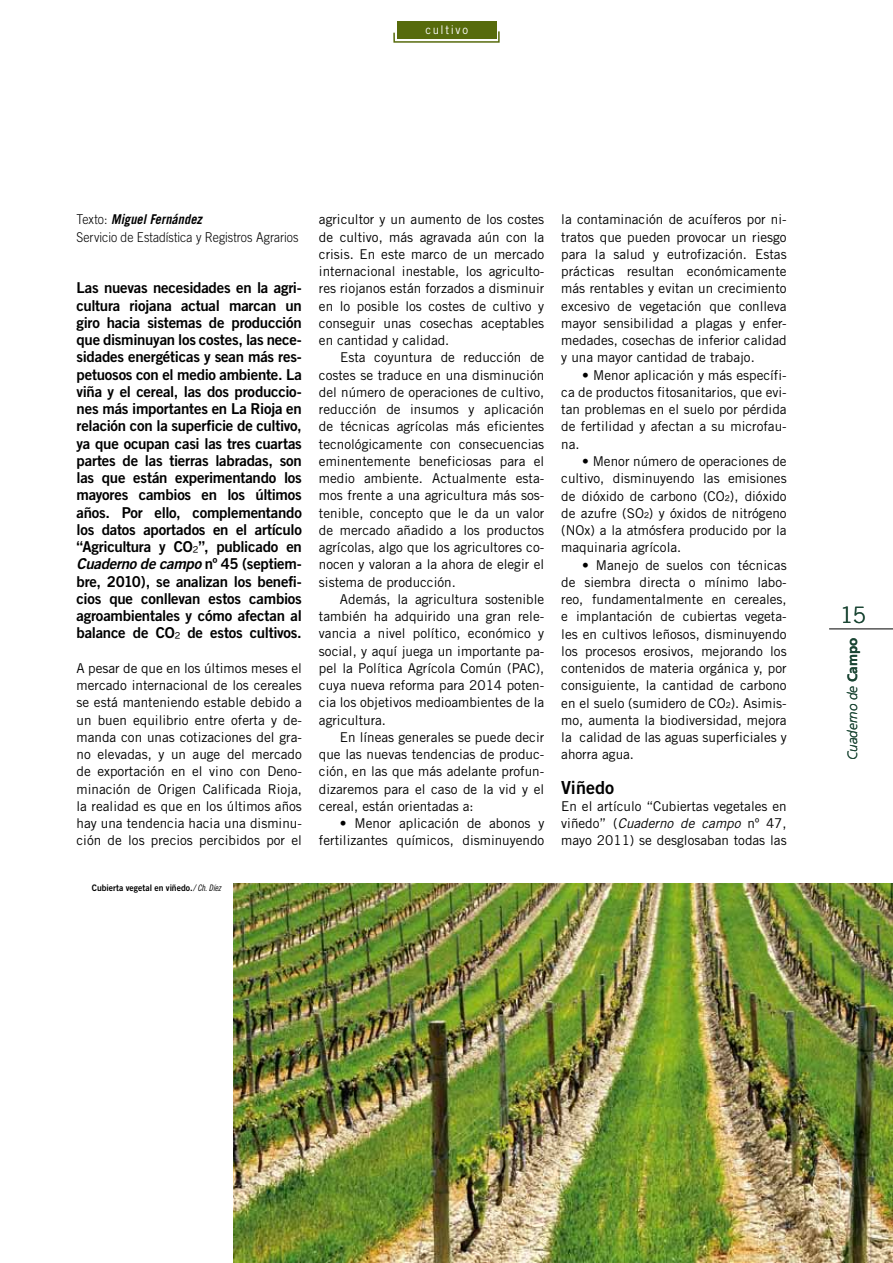
<style>
.page{position:relative;width:893px;height:1263px;background:#fff}
.page>*{position:absolute;margin:0;border:0;box-sizing:border-box;transform-origin:0 0}
.t1{font:300 22.5px "Trade Gothic";color:#1b4634}
.t2{font:18px "Trade Gothic Bold Two";color:#000}
.t3{font:15px/17.2px "Trade Gothic Bold Two";letter-spacing:-.02em;color:#000;text-align:justify}
.t4{font:13.5px/17.2px "Trade Gothic";color:#000;text-align:justify}
.t5{font:300 13.5px/17.2px "Trade Gothic";color:#000;scale:.91 1}
.t6{font:italic 300 13.5px "Frutiger";color:#1b4634}
.t7{font:12px "Trade Gothic";letter-spacing:.145em;color:#fff;scale:.95 1}
.t8{font:9px "Trade Gothic Bold Two";color:#000;scale:.95 1}
.s1{font-weight:700;font-style:italic}
.s2{font-family:"Trade Gothic"}
.s3{font-style:italic}
.s4{font-family:"Trade Gothic Cond Eighteen Obl"}
.s5{font-weight:700;font-style:normal}
</style>
<div class="page">
<img style="left:234px;top:884px;width:659px;height:379px">
<hr style="left:829px;top:628px;width:64px;height:1px;background:#000">
<svg style="left:393px;top:30px;width:107px;height:13px"></svg>
<div style="left:397px;top:21px;width:99px;height:18px;background:#576b0c"></div>
<p class="t7" style="left:425px;top:23px;width:46px">cultivo</p>
<p class="t5" style="left:77px;top:211px;width:245px">Texto: <span class="s1">Miguel Fernández<br></span>Servicio de Estadística y Registros Agrarios</p>
<p class="t3" style="left:77px;top:279px;width:227px">Las nuevas necesidades en la agri&shy;cultura riojana actual marcan un giro hacia sistemas de producción que disminuyan los costes, las nece&shy;sidades energéticas y sean más res&shy;petuosos con el medio ambiente. La viña y el cereal, las dos produccio&shy;nes más importantes en La Rioja en relación con la superficie de cultivo, ya que ocupan casi las tres cuartas partes de las tierras labradas, son las que están experimentando los mayores cambios en los últimos años. Por ello, complementando los datos aportados en el artículo “Agricultura y CO<span class="s2">²</span>”, publicado en <span class="s3">Cuaderno de campo</span> nº 45 (septiem&shy;bre, 2010), se analizan los benefi&shy;cios que conllevan estos cambios agroambientales y cómo afectan al balance de CO<span class="s2">²</span> de estos cultivos.</p>
<p class="t4" style="left:77px;top:659px;width:227px">A pesar de que en los últimos meses el mercado internacional de los cereales se está manteniendo estable debido a un buen equilibrio entre oferta y de&shy;manda con unas cotizaciones del gra&shy;no elevadas, y un auge del mercado de exportación en el vino con Deno&shy;minación de Origen Calificada Rioja, la realidad es que en los últimos años hay una tendencia hacia una disminu&shy;ción de los precios percibidos por el</p>
<p class="t8" style="left:92px;top:882px;width:138px">Cubierta vegetal en viñedo.<span class="s4">/ Ch. Díez</span></p>
<p class="t4" style="left:319px;top:211px;width:227px">agricultor y un aumento de los costes</p>
<p class="t4" style="left:319px;top:228px;width:227px">de cultivo, más agravada aún con la</p>
<p class="t4" style="left:319px;top:245px;width:227px">crisis. En este marco de un mercado</p>
<p class="t4" style="left:319px;top:262px;width:227px">internacional inestable, los agriculto-</p>
<p class="t4" style="left:319px;top:280px;width:227px">res riojanos están forzados a disminuir</p>
<p class="t4" style="left:319px;top:297px;width:227px">en lo posible los costes de cultivo y</p>
<p class="t4" style="left:319px;top:314px;width:227px">conseguir unas cosechas aceptables</p>
<p class="t4" style="left:319px;top:331px;width:132px">en cantidad y calidad.</p>
<p class="t4" style="left:340px;top:349px;width:206px">Esta coyuntura de reducción de</p>
<p class="t4" style="left:319px;top:366px;width:227px">costes se traduce en una disminución</p>
<p class="t4" style="left:319px;top:383px;width:227px">del número de operaciones de cultivo,</p>
<p class="t4" style="left:319px;top:400px;width:227px">reducción de insumos y aplicación</p>
<p class="t4" style="left:319px;top:418px;width:227px">de técnicas agrícolas más eficientes</p>
<p class="t4" style="left:319px;top:435px;width:227px">tecnológicamente con consecuencias</p>
<p class="t4" style="left:319px;top:452px;width:227px">eminentemente beneficiosas para el</p>
<p class="t4" style="left:319px;top:469px;width:227px">medio ambiente. Actualmente esta-</p>
<p class="t4" style="left:319px;top:487px;width:227px">mos frente a una agricultura más sos-</p>
<p class="t4" style="left:319px;top:504px;width:227px">tenible, concepto que le da un valor</p>
<p class="t4" style="left:319px;top:521px;width:227px">de mercado añadido a los productos</p>
<p class="t4" style="left:319px;top:538px;width:227px">agrícolas, algo que los agricultores co-</p>
<p class="t4" style="left:319px;top:556px;width:227px">nocen y valoran a la ahora de elegir el</p>
<p class="t4" style="left:319px;top:573px;width:138px">sistema de producción.</p>
<p class="t4" style="left:340px;top:590px;width:206px">Además, la agricultura sostenible</p>
<p class="t4" style="left:319px;top:608px;width:227px">también ha adquirido una gran rele-</p>
<p class="t4" style="left:319px;top:625px;width:227px">vancia a nivel político, económico y</p>
<p class="t4" style="left:319px;top:642px;width:227px">social, y aquí juega un importante pa-</p>
<p class="t4" style="left:319px;top:659px;width:227px">pel la Política Agrícola Común (PAC),</p>
<p class="t4" style="left:319px;top:677px;width:227px">cuya nueva reforma para 2014 poten-</p>
<p class="t4" style="left:319px;top:694px;width:227px">cia los objetivos medioambientes de la</p>
<p class="t4" style="left:319px;top:711px;width:69px">agricultura.</p>
<p class="t4" style="left:340px;top:728px;width:206px">En líneas generales se puede decir</p>
<p class="t4" style="left:319px;top:746px;width:227px">que las nuevas tendencias de produc-</p>
<p class="t4" style="left:319px;top:763px;width:227px">ción, en las que más adelante profun-</p>
<p class="t4" style="left:319px;top:780px;width:227px">dizaremos para el caso de la vid y el</p>
<p class="t4" style="left:319px;top:797px;width:156px">cereal, están orientadas a:</p>
<p class="t4" style="left:319px;top:815px;width:227px;text-align:right">• Menor aplicación de abonos y fertilizantes químicos, disminuyendo</p>
<p class="t4" style="left:561px;top:211px;width:227px">la contaminación de acuíferos por ni&shy;tratos que pueden provocar un riesgo para la salud y eutrofización. Estas prácticas resultan económicamente más rentables y evitan un crecimiento excesivo de vegetación que conlleva mayor sensibilidad a plagas y enfer&shy;medades, cosechas de inferior calidad y una mayor cantidad de trabajo.</p>
<p class="t4" style="left:561px;top:366px;width:227px;text-indent:21px">• Menor aplicación y más específi&shy;ca de productos fitosanitarios, que evi&shy;tan problemas en el suelo por pérdida de fertilidad y afectan a su microfau&shy;na.</p>
<p class="t4" style="left:561px;top:452px;width:227px;text-indent:21px">• Menor número de operaciones de cultivo, disminuyendo las emisiones de dióxido de carbono (CO²), dióxido de azufre (SO²) y óxidos de nitrógeno (NOx) a la atmósfera producido por la maquinaria agrícola.</p>
<p class="t4" style="left:561px;top:556px;width:227px;text-indent:21px">• Manejo de suelos con técnicas de siembra directa o mínimo labo&shy;reo, fundamentalmente en cereales, e implantación de cubiertas vegeta&shy;les en cultivos leñosos, disminuyendo los procesos erosivos, mejorando los contenidos de materia orgánica y, por consiguiente, la cantidad de carbono en el suelo (sumidero de CO²). Asimis&shy;mo, aumenta la biodiversidad, mejora la calidad de las aguas superficiales y ahorra agua.</p>
<p class="t2" style="left:561px;top:776px;width:54px">Viñedo</p>
<p class="t4" style="left:561px;top:797px;width:227px">En el artículo “Cubiertas vegetales en viñedo” (<span class="s3">Cuaderno de campo</span> nº 47, mayo 2011) se desglosaban todas las</p>
<p class="t1" style="left:840px;top:601px;width:27px">15</p>
<p class="t6" style="left:845px;top:760px;width:124px;rotate:-90deg">Cuaderno de <span class="s5">Campo</span></p>
</div>
